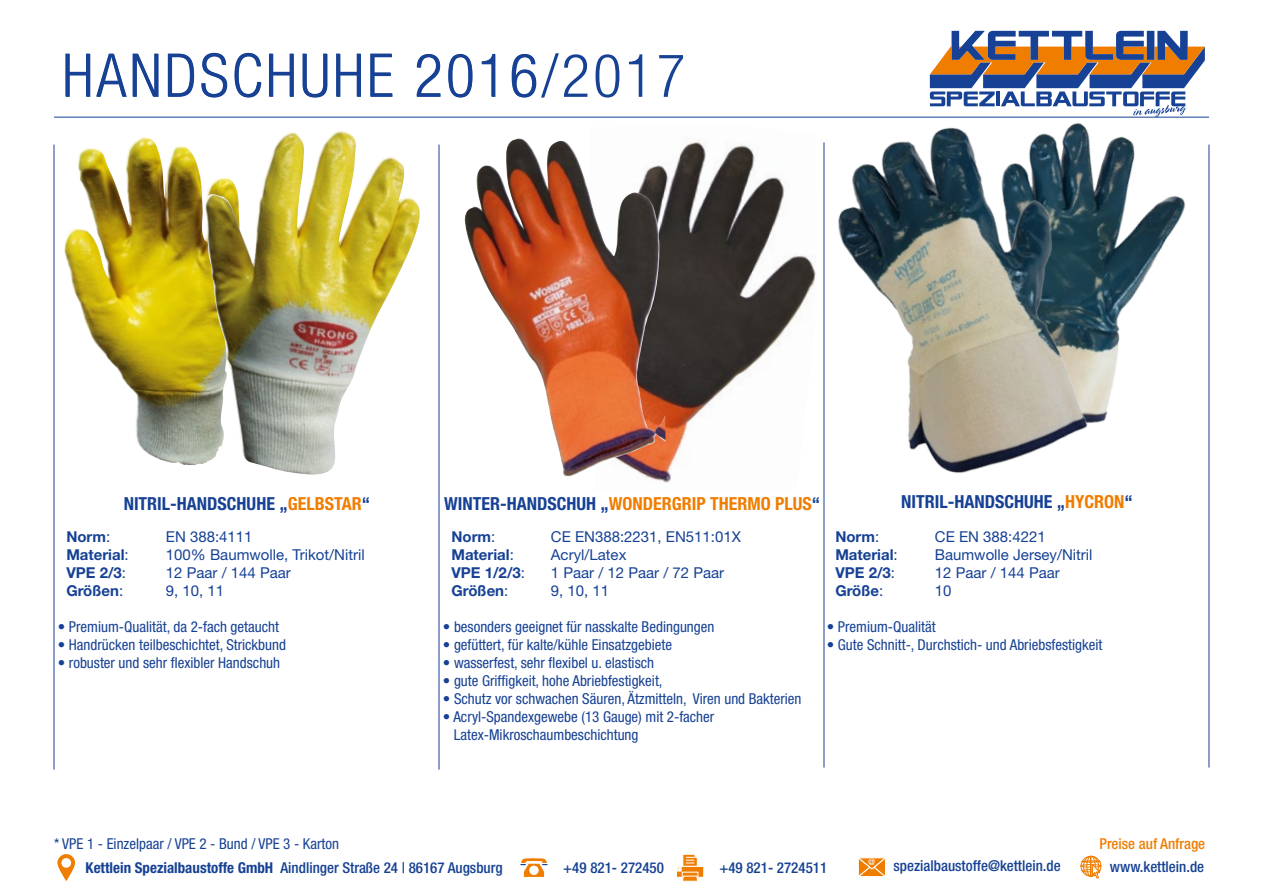
<style>
.page{position:relative;width:1263px;height:893px;background:#fff}
.page>*{position:absolute;margin:0;border:0;box-sizing:border-box;transform-origin:0 0}
.t1{font:300 condensed 60px "Helvetica Neue LT Std";letter-spacing:.05em;color:#164194}
.t2{font:700 condensed 18px "Helvetica Neue LT Std";color:#164194}
.t3{font:700 condensed 18px "Helvetica Neue LT Std";color:#ef7d00}
.t4{font:condensed 15px/18px "Helvetica Neue LT Std";color:#164194}
.t5{font:15px "Helvetica Neue LT Std";color:#164194}
.t6{font:500 condensed 15px "Helvetica Neue LT Std";color:#164194}
.t7{font:700 15px "Helvetica Neue LT Std";color:#164194}
.t8{font:500 condensed 15px "Helvetica Neue LT Std";color:#ef7d00}
.t9{font:8.85px "Helvetica Neue LT Std";color:#fff}
.s1{color:#ef7d00}
.s2{font-weight:400}
.s3{color:#164194}
.s4{font-weight:700}
</style>
<div class="page">
<svg style="left:930px;top:31px;width:275px;height:86px"></svg>
<div style="left:676px;top:866px;width:28px;height:11px;background:#ef7d00;border:1px solid #fff"></div>
<svg style="left:677px;top:854px;width:21px;height:28px"></svg>
<svg style="left:520px;top:857px;width:28px;height:20px"></svg>
<div style="left:529px;top:866px;width:10px;height:9px;background:#fff;border-radius:50%"></div>
<svg style="left:57px;top:854px;width:18px;height:27px"></svg>
<div style="left:61px;top:858px;width:10px;height:10px;background:#fff;border-radius:50%"></div>
<div style="left:1081px;top:856px;width:20px;height:20px;border:1px solid #ef7d00;border-radius:50%"></div>
<div style="left:1080px;top:864px;width:21px;height:3px;border:1px solid #ef7d00;border-radius:50%"></div>
<svg style="left:1082px;top:856px;width:18px;height:23px"></svg>
<svg style="left:858px;top:857px;width:27px;height:20px"></svg>
<hr style="left:54px;top:117px;width:1155px;height:1px;background:#164194">
<hr style="left:54px;top:145px;width:1px;height:625px;background:#164194">
<hr style="left:1208px;top:145px;width:1px;height:622px;background:#164194">
<hr style="left:439px;top:145px;width:1px;height:625px;background:#164194">
<hr style="left:824px;top:142px;width:1px;height:625px;background:#164194">
<img style="left:64px;top:137px;width:140px;height:328px">
<img style="left:204px;top:131px;width:216px;height:344px">
<img style="left:645px;top:141px;width:171px;height:342px">
<img style="left:464px;top:138px;width:201px;height:338px">
<img style="left:971px;top:105px;width:229px;height:236px">
<img style="left:838px;top:121px;width:281px;height:352px">
<h1 class="t1" style="left:62px;top:41px;width:625px">HANDSCHUHE 2016/2017</h1>
<p class="t2" style="left:124px;top:493px;width:248px">NITRIL-HANDSCHUHE „<span class="s1">GELBSTAR</span>“</p>
<p class="t2" style="left:901px;top:491px;width:233px">NITRIL-HANDSCHUHE „<span class="s1">HYCRON</span>“</p>
<p class="t7" style="left:451px;top:528px;width:45px">Norm<span class="s2">:</span></p>
<p class="t5" style="left:551px;top:528px;width:192px">CE EN388:2231, EN511:01X</p>
<p class="t7" style="left:451px;top:546px;width:64px">Material<span class="s2">:</span></p>
<p class="t5" style="left:551px;top:546px;width:77px">Acryl/Latex</p>
<p class="t7" style="left:451px;top:564px;width:75px">VPE 1/2/3<span class="s2">:</span></p>
<p class="t5" style="left:551px;top:564px;width:175px">1 Paar / 12 Paar / 72 Paar</p>
<p class="t7" style="left:451px;top:582px;width:58px">Größen<span class="s2">:</span></p>
<p class="t5" style="left:551px;top:582px;width:60px">9, 10, 11</p>
<p class="t4" style="left:443px;top:618px;width:273px">• besonders geeignet für nasskalte Bedingungen</p>
<p class="t4" style="left:443px;top:636px;width:231px">• gefüttert, für kalte/kühle Einsatzgebiete</p>
<p class="t4" style="left:443px;top:654px;width:213px">• wasserfest, sehr flexibel u. elastisch</p>
<p class="t4" style="left:443px;top:672px;width:221px">• gute Griffigkeit, hohe Abriebfestigkeit,</p>
<p class="t4" style="left:443px;top:690px;width:360px">• Schutz vor schwachen Säuren, Ätzmitteln, Viren und Bakterien</p>
<p class="t4" style="left:454px;top:708px;width:262px;text-indent:-11px">• Acryl-Spandexgewebe (13 Gauge) mit 2-facher<br>Latex-Mikroschaumbeschichtung</p>
<p class="t3" style="left:444px;top:493px;width:378px"><span class="s3">WINTER-HANDSCHUH „</span>WONDERGRIP THERMO PLUS<span class="s3">“</span></p>
<p class="t7" style="left:835px;top:528px;width:45px">Norm<span class="s2">:</span></p>
<p class="t5" style="left:935px;top:528px;width:112px">CE EN 388:4221</p>
<p class="t7" style="left:835px;top:546px;width:64px">Material<span class="s2">:</span></p>
<p class="t5" style="left:935px;top:546px;width:159px">Baumwolle Jersey/Nitril</p>
<p class="t7" style="left:835px;top:564px;width:61px">VPE 2/3<span class="s2">:</span></p>
<p class="t5" style="left:935px;top:564px;width:127px">12 Paar / 144 Paar</p>
<p class="t7" style="left:835px;top:582px;width:50px">Größe<span class="s2">:</span></p>
<p class="t5" style="left:935px;top:582px;width:18px">10</p>
<p class="t4" style="left:827px;top:618px;width:111px">• Premium-Qualität</p>
<p class="t4" style="left:827px;top:636px;width:277px">• Gute Schnitt-, Durchstich- und Abriebsfestigkeit</p>
<p class="t7" style="left:66px;top:528px;width:45px">Norm<span class="s2">:</span></p>
<p class="t5" style="left:166px;top:528px;width:88px">EN 388:4111</p>
<p class="t7" style="left:66px;top:546px;width:64px">Material<span class="s2">:</span></p>
<p class="t5" style="left:166px;top:546px;width:200px">100% Baumwolle, Trikot/Nitril</p>
<p class="t7" style="left:66px;top:564px;width:61px">VPE 2/3<span class="s2">:</span></p>
<p class="t5" style="left:166px;top:564px;width:127px">12 Paar / 144 Paar</p>
<p class="t7" style="left:66px;top:582px;width:58px">Größen<span class="s2">:</span></p>
<p class="t5" style="left:166px;top:582px;width:60px">9, 10, 11</p>
<p class="t4" style="left:58px;top:618px;width:223px">• Premium-Qualität, da 2-fach getaucht</p>
<p class="t4" style="left:58px;top:636px;width:230px">• Handrücken teilbeschichtet, Strickbund</p>
<p class="t4" style="left:58px;top:654px;width:224px">• robuster und sehr flexibler Handschuh</p>
<p class="t4" style="left:54px;top:835px;width:286px">* VPE 1 - Einzelpaar / VPE 2 - Bund / VPE 3 - Karton</p>
<p class="t8" style="left:1099px;top:835px;width:107px">Preise auf Anfrage</p>
<p class="t9" style="left:868px;top:857px;width:9px">@</p>
<p class="t6" style="left:893px;top:857px;width:169px">spezialbaustoffe@kettlein.de</p>
<p class="t6" style="left:86px;top:859px;width:418px"><span class="s4">Kettlein Spezialbaustoffe GmbH</span> Aindlinger Straße 24 | 86167 Augsburg</p>
<p class="t6" style="left:563px;top:859px;width:102px">+49 821- 272450</p>
<p class="t6" style="left:719px;top:859px;width:109px">+49 821- 2724511</p>
<p class="t6" style="left:1110px;top:857px;width:96px">www.kettlein.de</p>
</div>
